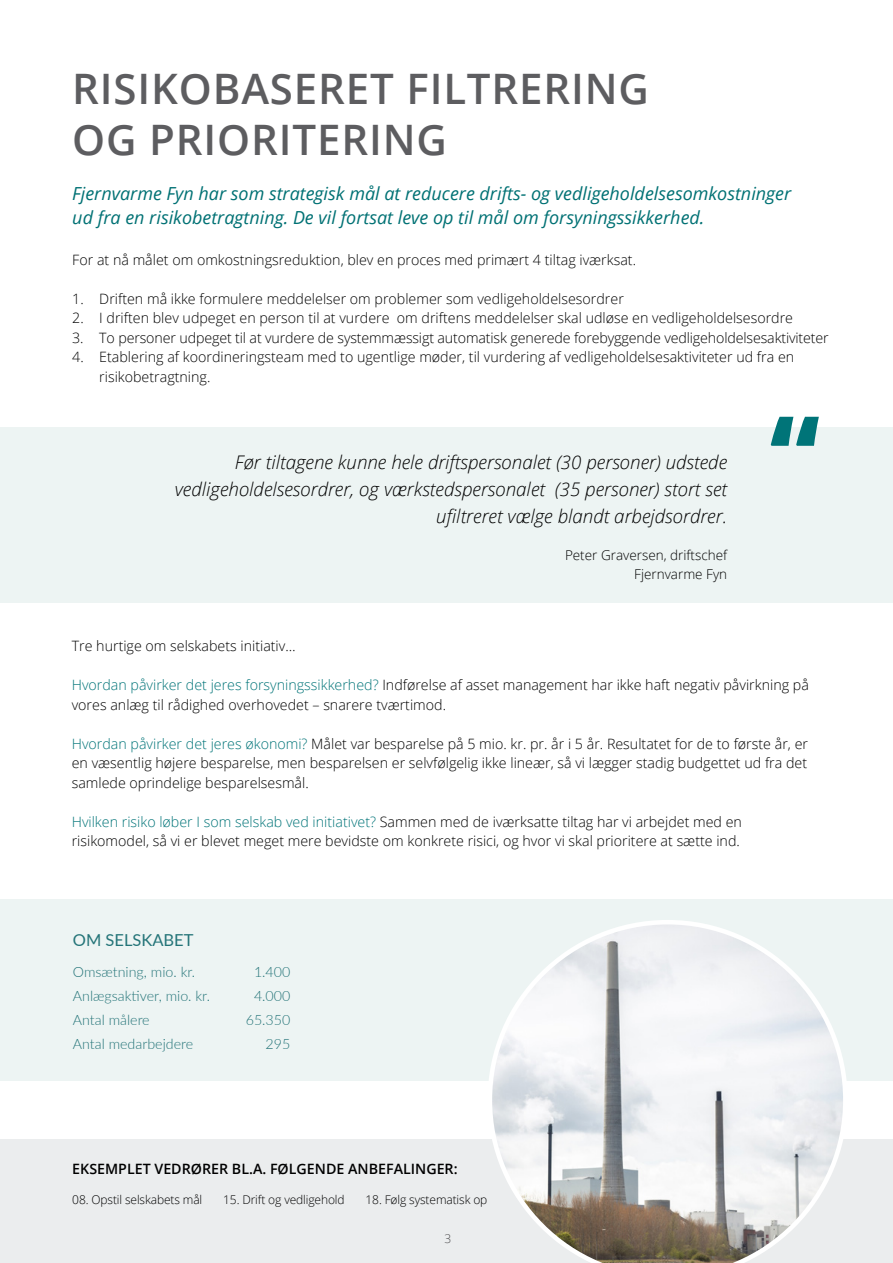
<style>
.page{position:relative;width:893px;height:1263px;background:#fff}
.page>*{position:absolute;margin:0;border:0;box-sizing:border-box;transform-origin:0 0}
.t1{font:800 102px "Open Sans";color:#007478}
.t2{font:600 42px/50.4px "Open Sans";letter-spacing:.02em;color:#5d5d60}
.t3{font:italic 300 18.75px/27px "Open Sans";color:#000;text-align:right}
.t4{font:italic 18px/24px "Open Sans";color:#007174}
.t5{font:16.5px "Lato";color:#247478}
.t6{font:300 14.25px/19.5px "Open Sans";color:#000}
.t7{font:300 14.25px "Lato";color:#247478}
.t8{font:600 14.25px "Open Sans";color:#000}
.t9{font:300 13.5px/19.5px "Open Sans";color:#000;text-align:right}
.t10{font:300 12px "Open Sans";letter-spacing:-.01em;color:#000}
.t11{font:300 12px "Open Sans";color:#4d4d4f}
.s1{color:#007478}
</style>
<div class="page">
<div style="left:0;top:1217px;width:893px;height:46px;background:#ebedee"></div>
<div style="left:1px;top:899px;width:892px;height:182px;background:#edf4f3"></div>
<div style="left:1px;top:1138px;width:892px;height:83px;background:#ebedee"></div>
<div style="left:0;top:428px;width:893px;height:175px;background:#edf4f3"></div>
<svg style="left:488px;top:920px;width:360px;height:343px"></svg>
<h2 class="t2" style="left:72px;top:63px;width:578px">RISIKOBASERET FILTRERING<br>OG PRIORITERING</h2>
<p class="t4" style="left:72px;top:181px;width:720px">Fjernvarme Fyn har som strategisk mål at reducere drifts- og vedligeholdelsesomkostninger ud fra en risikobetragtning. De vil fortsat leve op til mål om forsyningssikkerhed.</p>
<p class="t6" style="left:72px;top:250px;width:565px">For at nå målet om omkostningsreduktion, blev en proces med primært 4 tiltag iværksat.</p>
<p class="t6" style="left:72px;top:289px;width:553px">1. Driften må ikke formulere meddelelser om problemer som vedligeholdelsesordrer</p>
<p class="t6" style="left:72px;top:308px;width:722px">2. I driften blev udpeget en person til at vurdere om driftens meddelelser skal udløse en vedligeholdelsesordre</p>
<p class="t6" style="left:72px;top:328px;width:758px">3. To personer udpeget til at vurdere de systemmæssigt automatisk generede forebyggende vedligeholdelsesaktiviteter</p>
<p class="t6" style="left:99px;top:347px;width:696px;text-indent:-27px">4. Etablering af koordineringsteam med to ugentlige møder, til vurdering af vedligeholdelsesaktiviteter ud fra en risikobetragtning.</p>
<h3 class="t3" style="left:175px;top:448px;width:554px">Før tiltagene kunne hele driftspersonalet (30 personer) udstede vedligeholdelsesordrer, og værkstedspersonalet (35 personer) stort set ufiltreret vælge blandt arbejdsordrer.</h3>
<p class="t9" style="left:565px;top:545px;width:164px">Peter Graversen, driftschef<br>Fjernvarme Fyn</p>
<h1 class="t1" style="left:770px;top:375px;width:52px">“</h1>
<p class="t6" style="left:72px;top:636px;width:225px">Tre hurtige om selskabets initiativ…</p>
<p class="t6" style="left:72px;top:675px;width:739px"><span class="s1">Hvordan påvirker det jeres forsyningssikkerhed?</span> Indførelse af asset management har ikke haft negativ påvirkning på vores anlæg til rådighed overhovedet – snarere tværtimod.</p>
<p class="t6" style="left:72px;top:734px;width:738px;text-align:justify"><span class="s1">Hvordan påvirker det jeres økonomi?</span> Målet var besparelse på 5 mio. kr. pr. år i 5 år. Resultatet for de to første år, er en væsentlig højere besparelse, men besparelsen er selvfølgelig ikke lineær, så vi lægger stadig budgettet ud fra det samlede oprindelige besparelsesmål.</p>
<p class="t6" style="left:72px;top:812px;width:672px"><span class="s1">Hvilken risiko løber I som selskab ved initiativet?</span> Sammen med de iværksatte tiltag har vi arbejdet med en risikomodel, så vi er blevet meget mere bevidste om konkrete risici, og hvor vi skal prioritere at sætte ind.</p>
<p class="t5" style="left:73px;top:928px;width:122px">OM SELSKABET</p>
<p class="t7" style="left:73px;top:962px;width:124px">Omsætning, mio. kr.</p>
<p class="t7" style="left:254px;top:962px;width:38px">1.400</p>
<p class="t7" style="left:73px;top:986px;width:139px">Anlægsaktiver, mio. kr.</p>
<p class="t7" style="left:254px;top:986px;width:38px">4.000</p>
<p class="t7" style="left:73px;top:1010px;width:78px">Antal målere</p>
<p class="t7" style="left:246px;top:1010px;width:46px">65.350</p>
<p class="t7" style="left:73px;top:1034px;width:122px">Antal medarbejdere</p>
<p class="t7" style="left:266px;top:1034px;width:26px">295</p>
<p class="t8" style="left:72px;top:1159px;width:387px">EKSEMPLET VEDRØRER BL.A. FØLGENDE ANBEFALINGER:</p>
<p class="t10" style="left:72px;top:1192px;width:132px">08. Opstil selskabets mål</p>
<p class="t10" style="left:223px;top:1192px;width:123px">15. Drift og vedligehold</p>
<p class="t10" style="left:366px;top:1192px;width:123px">18. Følg systematisk op</p>
<p class="t11" style="left:445px;top:1230px;width:8px">3</p>
</div>
